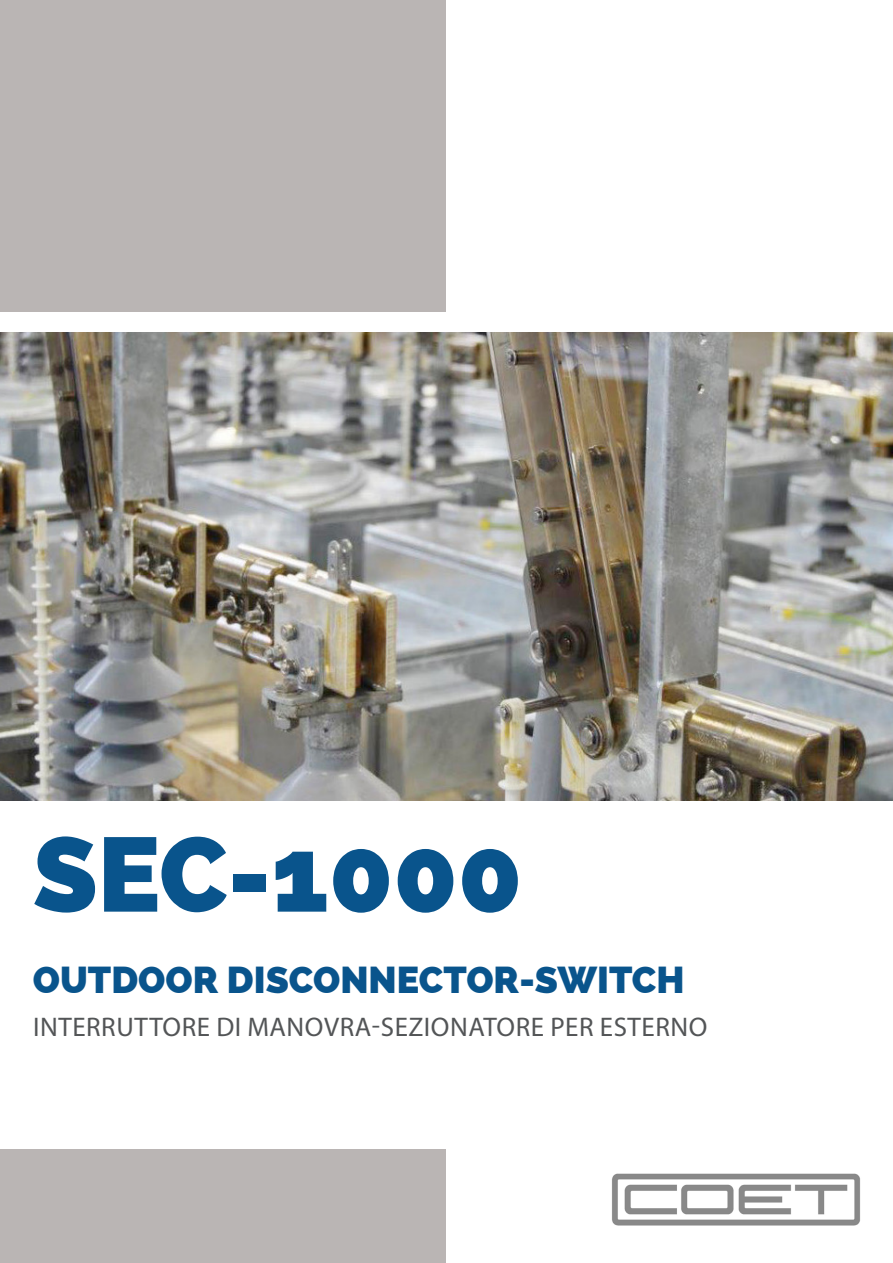
<style>
.page{position:relative;width:893px;height:1263px;background:#fff}
.page>*{position:absolute;margin:0;border:0;box-sizing:border-box;transform-origin:0 0}
.Copertina_Fronte_Tit{font:800 105px "Raleway";color:#09548c}
.Copertina_Fronte_Tit-2{font:800 37.5px "Raleway";color:#09548c}
.Copertina_Fronte_Tit-3{font:27px "Myriad Pro";letter-spacing:.02em;color:#535557}
</style>
<div class="page">
<img style="left:0;top:333px;width:893px;height:467px">
<div style="left:0;top:1149px;width:446px;height:114px;background:#bab5b4"></div>
<div style="left:0;top:0;width:446px;height:312px;background:#bab5b4"></div>
<img style="left:612px;top:1173px;width:249px;height:53px">
<p class="Copertina_Fronte_Tit" style="left:33px;top:814px;width:491px">SEC-1000</p>
<p class="Copertina_Fronte_Tit-2" style="left:33px;top:958px;width:653px">OUTDOOR DISCONNECTOR-SWITCH</p>
<p class="Copertina_Fronte_Tit-3" style="left:33px;top:1010px;width:676px">INTERRUTTORE DI MANOVRA-SEZIONATORE PER ESTERNO</p>
</div>
